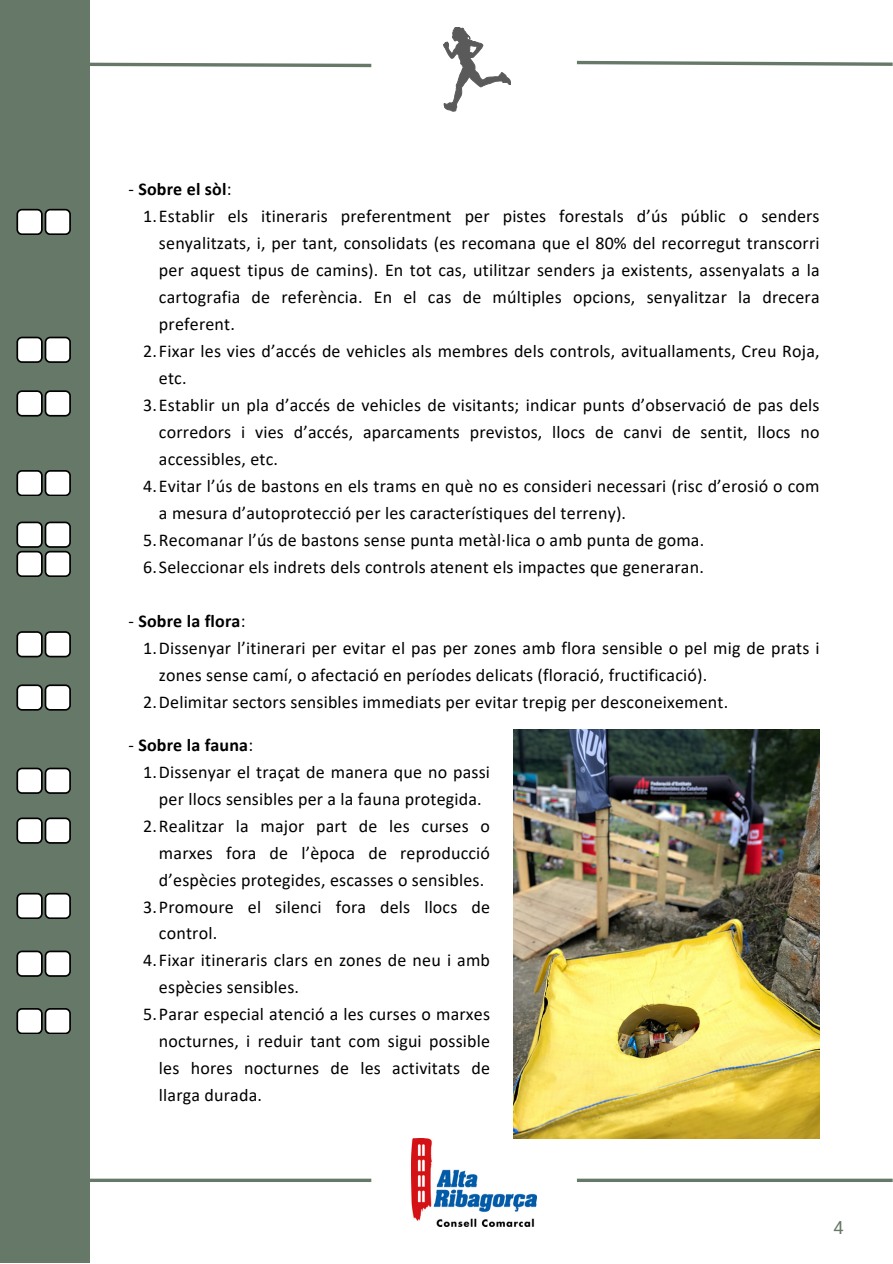
<style>
.page{position:relative;width:893px;height:1264px;background:#fff}
.page>*{position:absolute;margin:0;border:0;box-sizing:border-box;transform-origin:0 0}
.t1{font:18px/27px "Calibri";letter-spacing:.01em;color:#000}
.t2{font:700 18px "Calibri";letter-spacing:.01em;color:#000}
.t3{font:18px "Roboto";color:#667867}
.s1{font-weight:400}
</style>
<div class="page">
<div style="left:0;top:0;width:89px;height:1262px;background:#667867"></div>
<hr style="left:577px;top:1178px;width:315px;height:3px;background:#667867">
<svg style="left:576px;top:60px;width:316px;height:6px"></svg>
<svg style="left:89px;top:61px;width:283px;height:8px"></svg>
<hr style="left:47px;top:1178px;width:324px;height:3px;background:#667867">
<img style="left:412px;top:1138px;width:124px;height:87px">
<svg style="left:443px;top:27px;width:68px;height:85px"></svg>
<svg style="left:16px;top:209px;width:54px;height:26px"></svg>
<svg style="left:16px;top:337px;width:54px;height:25px"></svg>
<svg style="left:16px;top:390px;width:54px;height:26px"></svg>
<svg style="left:16px;top:470px;width:54px;height:26px"></svg>
<svg style="left:16px;top:521px;width:54px;height:55px;background:#bcbfbc"></svg>
<svg style="left:16px;top:631px;width:54px;height:26px"></svg>
<svg style="left:16px;top:684px;width:54px;height:26px"></svg>
<svg style="left:16px;top:767px;width:54px;height:26px"></svg>
<svg style="left:16px;top:817px;width:54px;height:26px"></svg>
<svg style="left:16px;top:892px;width:54px;height:26px"></svg>
<svg style="left:16px;top:950px;width:54px;height:26px"></svg>
<svg style="left:16px;top:1008px;width:54px;height:25px"></svg>
<img style="left:513px;top:730px;width:306px;height:408px">
<p class="t2" style="left:128px;top:182px;width:105px"><span class="s1">-</span> Sobre el sòl<span class="s1">:</span></p>
<p class="t1" style="left:159px;top:204px;width:662px;text-align:justify;text-indent:-16px">1.Establir els itineraris preferentment per pistes forestals d’ús públic o senders senyalitzats, i, per tant, consolidats (es recomana que el 80% del recorregut transcorri per aquest tipus de camins). En tot cas, utilitzar senders ja existents, assenyalats a la cartografia de referència. En el cas de múltiples opcions, senyalitzar la drecera preferent.</p>
<p class="t1" style="left:159px;top:339px;width:662px;text-indent:-16px">2.Fixar les vies d’accés de vehicles als membres dels controls, avituallaments, Creu Roja, etc.</p>
<p class="t1" style="left:159px;top:393px;width:662px;text-align:justify;text-indent:-16px">3.Establir un pla d’accés de vehicles de visitants; indicar punts d’observació de pas dels corredors i vies d’accés, aparcaments previstos, llocs de canvi de sentit, llocs no accessibles, etc.</p>
<p class="t1" style="left:159px;top:474px;width:662px;text-indent:-16px">4.Evitar l’ús de bastons en els trams en què no es consideri necessari (risc d’erosió o com a mesura d’autoprotecció per les característiques del terreny).</p>
<p class="t1" style="left:143px;top:528px;width:562px">5.Recomanar l’ús de bastons sense punta metàl·lica o amb punta de goma.</p>
<p class="t1" style="left:143px;top:555px;width:562px">6.Seleccionar els indrets dels controls atenent els impactes que generaran.</p>
<p class="t2" style="left:128px;top:613px;width:119px"><span class="s1">-</span> Sobre la flora<span class="s1">:</span></p>
<p class="t1" style="left:159px;top:636px;width:662px;text-indent:-16px">1.Dissenyar l’itinerari per evitar el pas per zones amb flora sensible o pel mig de prats i zones sense camí, o afectació en períodes delicats (floració, fructificació).</p>
<p class="t1" style="left:143px;top:690px;width:586px">2.Delimitar sectors sensibles immediats per evitar trepig per desconeixement.</p>
<p class="t2" style="left:128px;top:737px;width:126px"><span class="s1">-</span> Sobre la fauna<span class="s1">:</span></p>
<p class="t1" style="left:143px;top:759px;width:348px;text-align:center">1.Dissenyar el traçat de manera que no passi per llocs sensibles per a la fauna protegida.</p>
<p class="t1" style="left:159px;top:813px;width:332px;text-align:justify;text-indent:-16px">2.Realitzar la major part de les curses o marxes fora de l’època de reproducció d’espècies protegides, escasses o sensibles.</p>
<p class="t1" style="left:159px;top:894px;width:332px;text-indent:-16px">3.Promoure el silenci fora dels llocs de control.</p>
<p class="t1" style="left:159px;top:948px;width:332px;text-indent:-16px">4.Fixar itineraris clars en zones de neu i amb espècies sensibles.</p>
<p class="t1" style="left:159px;top:1002px;width:332px;text-align:justify;text-indent:-16px">5.Parar especial atenció a les curses o marxes nocturnes, i reduir tant com sigui possible les hores nocturnes de les activitats de llarga durada.</p>
<p class="t3" style="left:833px;top:1216px;width:12px">4</p>
</div>
